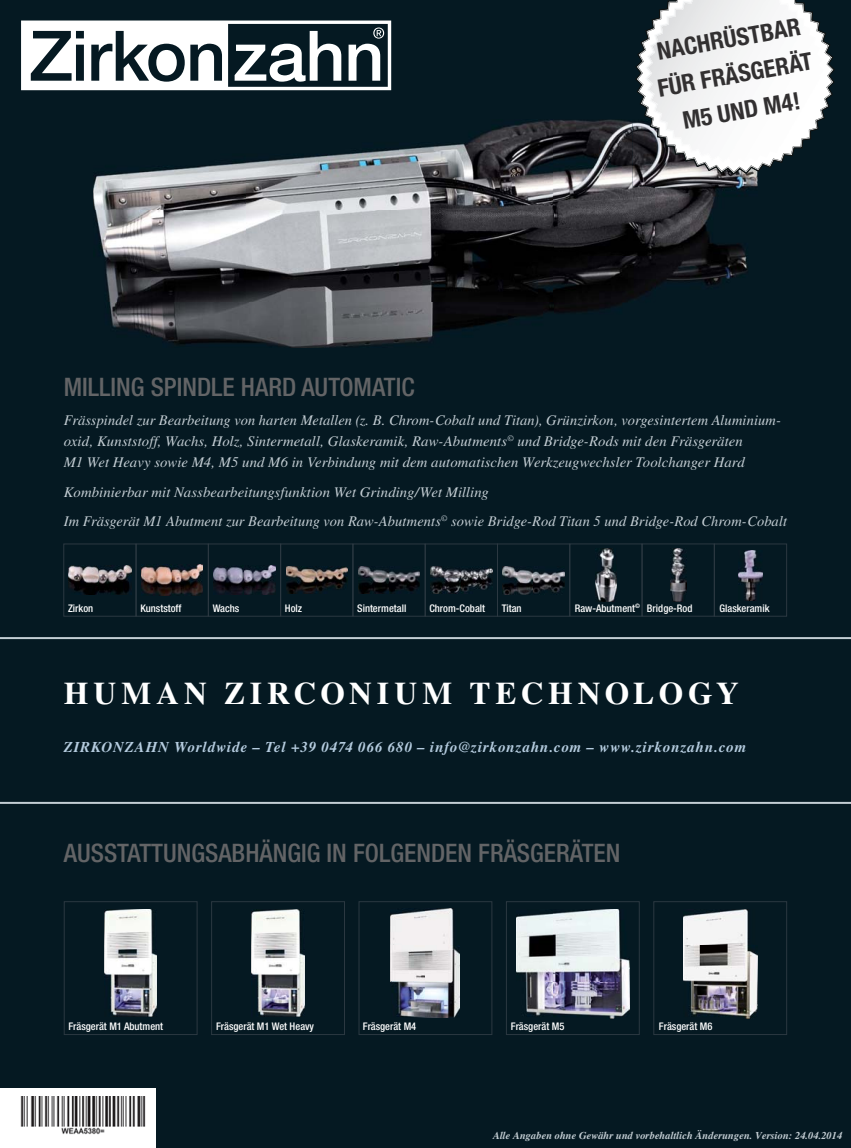
<style>
.page{position:relative;width:851px;height:1148px;background:#fff}
.page>*{position:absolute;margin:0;border:0;box-sizing:border-box;transform-origin:0 0}
.t1{font:700 31.5px "Times";letter-spacing:.145em;color:#fff}
.t2{font:500 condensed 25.5px "Helvetica Neue LT Std";color:#636466}
.t3{font:700 condensed 24.15px/36.3px "Helvetica Neue LT Std";color:#323031;text-align:center}
.t4{font:italic 700 15px "Times";letter-spacing:.055em;color:#b5ccdf}
.t5{font:italic 14.7px/21px "Times";letter-spacing:.005em;color:#c4ced4}
.t6{font:500 condensed 10.5px "Helvetica Neue LT Std";color:#fff}
.t7{font:italic 700 10.5px "Times";color:#c4ced4}
</style>
<div class="page">
<div style="left:0;top:0;width:850px;height:1147px;background:#051922"></div>
<img style="left:93px;top:119px;width:562px;height:229px">
<img style="left:655px;top:186px;width:102px;height:101px">
<svg style="left:21px;top:21px;width:370px;height:69px"></svg>
<div style="left:156px;top:50px;width:21px;height:25px;background:#fff;border-radius:50%"></div>
<svg style="left:0;top:637px;width:850px;height:167px"></svg>
<img style="left:516px;top:909px;width:113px;height:109px">
<div style="left:506px;top:901px;width:133px;height:133px;border:1px solid #2b3841"></div>
<img style="left:683px;top:909px;width:74px;height:109px">
<div style="left:653px;top:901px;width:134px;height:133px;border:1px solid #2b3841"></div>
<img style="left:104px;top:909px;width:53px;height:107px">
<div style="left:64px;top:901px;width:133px;height:133px;border:1px solid #2b3841"></div>
<img style="left:391px;top:908px;width:69px;height:109px">
<div style="left:358px;top:901px;width:134px;height:133px;border:1px solid #2b3841"></div>
<img style="left:252px;top:909px;width:52px;height:107px">
<div style="left:211px;top:901px;width:134px;height:133px;border:1px solid #2b3841"></div>
<img style="left:286px;top:566px;width:61px;height:27px">
<div style="left:280px;top:543px;width:73px;height:73px;border:1px solid #2b3841"></div>
<img style="left:69px;top:565px;width:62px;height:29px">
<div style="left:63px;top:543px;width:73px;height:73px;border:1px solid #2b3841"></div>
<img style="left:142px;top:565px;width:61px;height:30px">
<div style="left:136px;top:543px;width:73px;height:73px;border:1px solid #2b3841"></div>
<img style="left:214px;top:565px;width:61px;height:30px">
<div style="left:208px;top:543px;width:73px;height:73px;border:1px solid #2b3841"></div>
<img style="left:430px;top:566px;width:62px;height:27px">
<div style="left:425px;top:543px;width:73px;height:73px;border:1px solid #2b3841"></div>
<img style="left:502px;top:566px;width:62px;height:28px">
<div style="left:497px;top:543px;width:73px;height:73px;border:1px solid #2b3841"></div>
<img style="left:359px;top:566px;width:60px;height:27px">
<div style="left:352px;top:543px;width:73px;height:73px;border:1px solid #2b3841"></div>
<img style="left:595px;top:549px;width:21px;height:52px">
<div style="left:569px;top:543px;width:73px;height:73px;border:1px solid #2b3841"></div>
<img style="left:738px;top:551px;width:24px;height:50px">
<div style="left:714px;top:543px;width:73px;height:73px;border:1px solid #2b3841"></div>
<img style="left:670px;top:548px;width:16px;height:53px">
<div style="left:641px;top:543px;width:73px;height:73px;border:1px solid #2b3841"></div>
<div style="left:0;top:1088px;width:155px;height:59px;background:#fff"></div>
<img style="left:21px;top:1096px;width:125px;height:38px">
<img style="left:632px;top:119px;width:125px;height:67px">
<svg style="left:635px;top:0;width:199px;height:175px;background:#c5c8ca"></svg>
<h3 class="t3" style="left:648px;top:35px;width:158px;rotate:-10deg">NACHRÜSTBAR<br>FÜR FRÄSGERÄT<br>M5 UND M4!</h3>
<h2 class="t2" style="left:64px;top:377px;width:352px">MILLING SPINDLE HARD AUTOMATIC</h2>
<p class="t5" style="left:64px;top:411px;width:718px">Frässpindel zur Bearbeitung von harten Metallen (z. B. Chrom-Cobalt und Titan), Grünzirkon, vorgesintertem Aluminium&shy;oxid, Kunststoff, Wachs, Holz, Sintermetall, Glaskeramik, Raw-Abutments<sup>©</sup> und Bridge-Rods mit den Fräsgeräten<br>M1 Wet Heavy sowie M4, M5 und M6 in Verbindung mit dem automatischen Werkzeugwechsler Toolchanger Hard</p>
<p class="t5" style="left:64px;top:478px;width:724px;line-height:29.5px">Kombinierbar mit Nassbearbeitungsfunktion Wet Grinding/Wet Milling<br>Im Fräsgerät M1 Abutment zur Bearbeitung von Raw-Abutments<sup>©</sup> sowie Bridge-Rod Titan 5 und Bridge-Rod Chrom-Cobalt</p>
<p class="t6" style="left:357px;top:604px;width:51px">Sintermetall</p>
<p class="t6" style="left:574px;top:604px;width:119px">Raw-Abutment<sup>©</sup> Bridge-Rod</p>
<p class="t6" style="left:719px;top:604px;width:52px">Glaskeramik</p>
<p class="t6" style="left:68px;top:604px;width:27px">Zirkon</p>
<p class="t6" style="left:140px;top:604px;width:43px">Kunststoff</p>
<p class="t6" style="left:213px;top:604px;width:28px">Wachs</p>
<p class="t6" style="left:285px;top:604px;width:19px">Holz</p>
<p class="t6" style="left:429px;top:604px;width:57px">Chrom-Cobalt</p>
<p class="t6" style="left:501px;top:604px;width:21px">Titan</p>
<h1 class="t1" style="left:64px;top:682px;width:676px">HUMAN ZIRCONIUM TECHNOLOGY</h1>
<p class="t4" style="left:64px;top:742px;width:684px">ZIRKONZAHN Worldwide – Tel +39 0474 066 680 – info@zirkonzahn.com – www.zirkonzahn.com</p>
<h2 class="t2" style="left:64px;top:843px;width:558px">AUSSTATTUNGSABHÄNGIG IN FOLGENDEN FRÄSGERÄTEN</h2>
<p class="t6" style="left:68px;top:1022px;width:96px">Fräsgerät M1 Abutment</p>
<p class="t6" style="left:216px;top:1022px;width:99px">Fräsgerät M1 Wet Heavy</p>
<p class="t6" style="left:363px;top:1022px;width:55px">Fräsgerät M4</p>
<p class="t6" style="left:511px;top:1022px;width:55px">Fräsgerät M5</p>
<p class="t6" style="left:659px;top:1022px;width:55px">Fräsgerät M6</p>
<p class="t7" style="left:493px;top:1132px;width:351px">Alle Angaben ohne Gewähr und vorbehaltlich Änderungen. Version: 24.04.2014</p>
</div>
